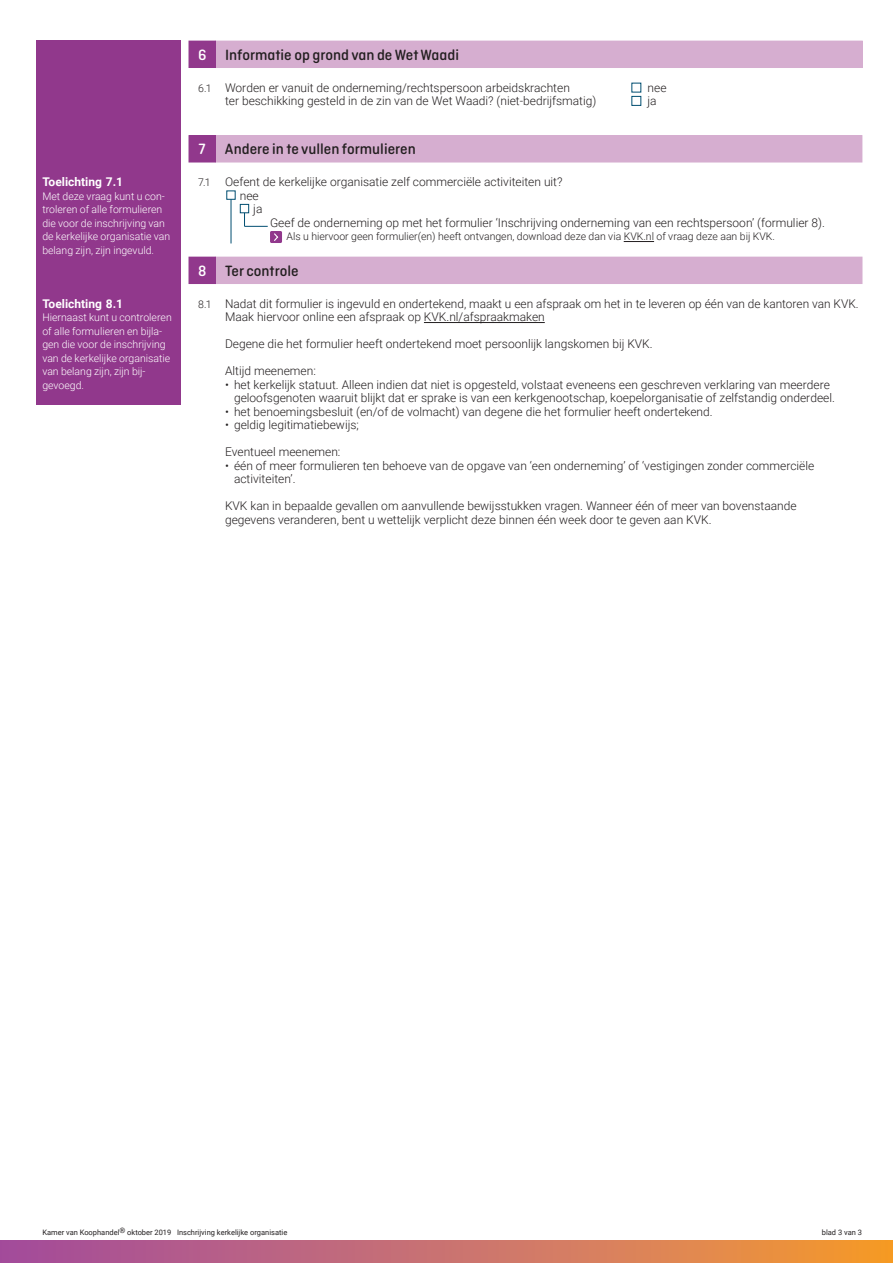
<style>
.page{position:relative;width:893px;height:1263px;background:#fff}
.page>*{position:absolute;margin:0;border:0;box-sizing:border-box;transform-origin:0 0}
.hoofdstuk_titel{font:500 15.75px "Ciutadella Rounded";color:#231f20}
.hoofdstuk_titel_numm{font:500 15.75px "Ciutadella Rounded";color:#fff}
.bullets_1{font:300 12px/13.5px "Roboto";color:#231f20}
.selectievraag{font:300 12px/13.5px "Roboto";color:#231f20}
.brood{font:300 12px "Roboto";color:#231f20}
.ter_controle{font:300 12px/13.5px "Roboto";color:#231f20}
.toelichting_kopje{font:700 12px "Roboto";color:#fff}
.toelichting_brood{font:300 10.5px/13.5px "Roboto";color:#fff}
.verwijzing_naar_vlgd{font:300 10.5px "Roboto";color:#231f20}
.t1{font:7.5px "Roboto";color:#231f20}
.s1{font-size:10.5px}
</style>
<div class="page">
<div style="left:0;top:1240px;width:893px;height:23px;background:linear-gradient(to right,#a14ba4,#f49a34)"></div>
<div style="left:36px;top:40px;width:145px;height:365px;background:#91388c"></div>
<div style="left:216px;top:136px;width:646px;height:26px;background:#d6aed0"></div>
<div style="left:215px;top:135px;width:647px;height:27px;border:1px solid #d6aed0"></div>
<hr style="left:231px;top:199px;width:1px;height:44px;background:#004e71">
<hr style="left:624px;top:241px;width:30px;height:1px;background:#231f20">
<div style="left:227px;top:191px;width:8px;height:9px;background:#fff;border:1px solid #004e71"></div>
<div style="left:240px;top:204px;width:9px;height:9px;background:#fff;border:1px solid #004e71"></div>
<div style="left:189px;top:136px;width:26px;height:26px;background:#91388c"></div>
<div style="left:189px;top:135px;width:27px;height:27px;border:1px solid #91388c"></div>
<div style="left:270px;top:231px;width:12px;height:12px;background:#91388c;border-radius:2px"></div>
<div style="left:216px;top:257px;width:646px;height:27px;background:#d6aed0"></div>
<hr style="left:424px;top:322px;width:121px;height:1px;background:#231f20">
<div style="left:189px;top:257px;width:26px;height:27px;background:#91388c"></div>
<div style="left:189px;top:257px;width:27px;height:27px;border:1px solid #91388c"></div>
<div style="left:216px;top:41px;width:646px;height:27px;background:#d6aed0"></div>
<div style="left:189px;top:41px;width:26px;height:27px;background:#91388c"></div>
<div style="left:189px;top:41px;width:27px;height:27px;border:1px solid #91388c"></div>
<div style="left:632px;top:96px;width:9px;height:10px;background:#fff;border:1px solid #004e71"></div>
<svg style="left:244px;top:212px;width:35px;height:29px"></svg>
<h3 class="hoofdstuk_titel_numm" style="left:198px;top:46px;width:10px">6</h3>
<h3 class="hoofdstuk_titel" style="left:225px;top:46px;width:235px">Informatie op grond van de Wet Waadi</h3>
<h4 class="selectievraag" style="left:198px;top:80px;width:373px"><span class="s1">6.1</span> Worden er vanuit de onderneming/rechtspersoon arbeidskrachten</h4>
<h4 class="selectievraag" style="left:647px;top:80px;width:20px">nee</h4>
<h4 class="selectievraag" style="left:225px;top:94px;width:373px">ter beschikking gesteld in de zin van de Wet Waadi? (niet-bedrijfsmatig)</h4>
<h4 class="selectievraag" style="left:648px;top:94px;width:11px">ja</h4>
<p class="toelichting_kopje" style="left:42px;top:173px;width:82px">Toelichting 7.1</p>
<p class="toelichting_brood" style="left:42px;top:189px;width:129px">Met deze vraag kunt u con&shy;troleren of alle formulieren die voor de inschrijving van de kerkelijke organisatie van belang zijn, zijn ingevuld.</p>
<h3 class="hoofdstuk_titel_numm" style="left:199px;top:140px;width:9px">7</h3>
<h3 class="hoofdstuk_titel" style="left:225px;top:140px;width:192px">Andere in te vullen formulieren</h3>
<h4 class="selectievraag" style="left:198px;top:175px;width:366px"><span class="s1">7.1</span> Oefent de kerkelijke organisatie zelf commerciële activiteiten uit?</h4>
<p class="brood" style="left:240px;top:187px;width:20px">nee</p>
<p class="brood" style="left:253px;top:200px;width:11px">ja</p>
<p class="brood" style="left:270px;top:214px;width:556px">Geef de onderneming op met het formulier ‘Inschrijving onderneming van een rechtspersoon’ (formulier 8).</p>
<p class="verwijzing_naar_vlgd" style="left:287px;top:229px;width:490px">Als u hiervoor geen formulier(en) heeft ontvangen, download deze dan via KVK.nl of vraag deze aan bij KVK.</p>
<h3 class="hoofdstuk_titel_numm" style="left:198px;top:262px;width:10px">8</h3>
<h3 class="hoofdstuk_titel" style="left:225px;top:262px;width:75px">Ter controle</h3>
<p class="toelichting_kopje" style="left:42px;top:295px;width:82px">Toelichting 8.1</p>
<h4 class="selectievraag" style="left:225px;top:296px;width:635px;text-indent:-27px"><span class="s1">8.1</span> Nadat dit formulier is ingevuld en ondertekend, maakt u een afspraak om het in te leveren op één van de kantoren van KVK.<br>Maak hiervoor online een afspraak op KVK.nl/afspraakmaken</h4>
<p class="brood" style="left:225px;top:335px;width:429px">Degene die het formulier heeft ondertekend moet persoonlijk langskomen bij KVK.</p>
<p class="brood" style="left:225px;top:362px;width:92px">Altijd meenemen:</p>
<p class="bullets_1" style="left:234px;top:377px;width:602px;text-indent:-9px">• het kerkelijk statuut. Alleen indien dat niet is opgesteld, volstaat eveneens een geschreven verklaring van meerdere geloofsgenoten waaruit blijkt dat er sprake is van een kerkgenootschap, koepelorganisatie of zelfstandig onderdeel.</p>
<p class="bullets_1" style="left:225px;top:404px;width:489px">• het benoemingsbesluit (en/of de volmacht) van degene die het formulier heeft ondertekend.</p>
<p class="bullets_1" style="left:225px;top:418px;width:135px">• geldig legitimatiebewijs;</p>
<p class="brood" style="left:225px;top:443px;width:117px">Eventueel meenemen:</p>
<p class="bullets_1" style="left:234px;top:458px;width:582px;text-indent:-9px">• één of meer formulieren ten behoeve van de opgave van ‘een onderneming’ of ‘vestigingen zonder commerciële activiteiten’.</p>
<p class="ter_controle" style="left:225px;top:499px;width:573px">KVK kan in bepaalde gevallen om aanvullende bewijsstukken vragen. Wanneer één of meer van bovenstaande gegevens veranderen, bent u wettelijk verplicht deze binnen één week door te geven aan KVK.</p>
<p class="toelichting_brood" style="left:42px;top:310px;width:131px">Hiernaast kunt u controleren of alle formulieren en bijla&shy;gen die voor de inschrijving van de kerkelijke organisatie van belang zijn, zijn bij&shy;gevoegd.</p>
<p class="t1" style="left:42px;top:1227px;width:246px">Kamer van Koophandel® oktober 2019 Inschrijving kerkelijke organisatie</p>
<p class="t1" style="left:822px;top:1227px;width:42px">blad 3 van 3</p>
</div>
